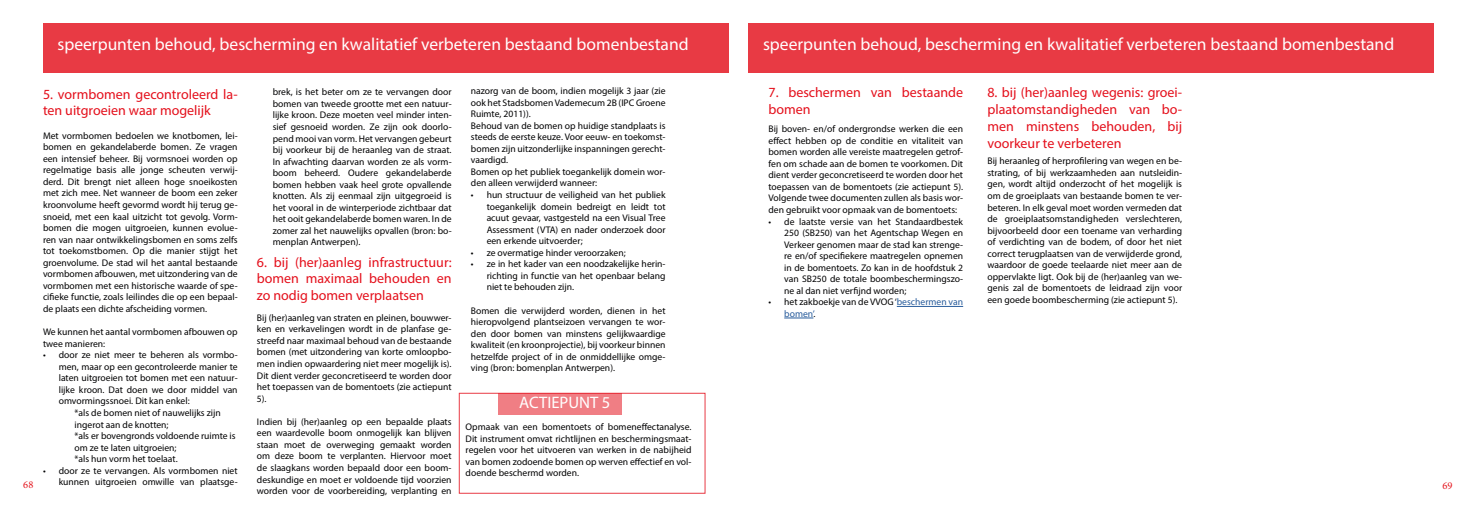
<style>
.page{position:relative;width:1474px;height:521px;background:#fff}
.page>*{position:absolute;margin:0;border:0;box-sizing:border-box;transform-origin:0 0}
.t1{font:17.5px "Myriad Pro";color:#fff}
.t2{font:16.62px "Myriad Pro";color:#fff}
.t3{font:14px/16.8px "Myriad Pro";color:#e40f1b}
.t4{font:10.5px "Minion Pro";color:#e4151d}
.t5{font:9.62px/11.5px "Myriad Pro";color:#020203;text-align:justify}
.s1{color:#275b9b}
</style>
<div class="page">
<div style="left:748px;top:24px;width:686px;height:49px;background:#e83a44"></div>
<hr style="left:896px;top:306px;width:67px;height:1px;background:#275b9b">
<svg style="left:784px;top:318px;width:29px;height:1px"></svg>
<div style="left:43px;top:24px;width:685px;height:49px;background:#e83a44"></div>
<div style="left:498px;top:393px;width:123px;height:21px;background:#f07e84"></div>
<h1 class="t1" style="left:57px;top:33px;width:632px">speerpunten behoud, bescherming en kwalitatief verbeteren bestaand bomenbestand</h1>
<h3 class="t3" style="left:43px;top:85px;width:196px">5. vormbomen gecontroleerd la&shy;ten uitgroeien waar mogelijk</h3>
<h1 class="t1" style="left:763px;top:33px;width:632px">speerpunten behoud, bescherming en kwalitatief verbeteren bestaand bomenbestand</h1>
<h3 class="t3" style="left:768px;top:84px;width:196px">7. beschermen van bestaande bomen</h3>
<h3 class="t3" style="left:987px;top:84px;width:196px;text-align:justify">8. bij (her)aanleg wegenis: groei&shy;plaatomstandigheden van bo&shy;men minstens behouden, bij voorkeur te verbeteren</h3>
<p class="t5" style="left:471px;top:85px;width:196px;text-align:left">nazorg van de boom, indien mogelijk 3 jaar (zie ook het Stadsbomen Vademecum 2B (IPC Groene Ruimte, 2011)).<br>Behoud van de bomen op huidige standplaats is steeds de eerste keuze. Voor eeuw- en toekomst&shy;bomen zijn uitzonderlijke inspanningen gerecht&shy;vaardigd.<br>Bomen op het publiek toegankelijk domein wor&shy;den alleen verwijderd wanneer:</p>
<p class="t5" style="left:486px;top:189px;width:180px;text-indent:-16px">• hun structuur de veiligheid van het publiek toegankelijk domein bedreigt en leidt tot acuut gevaar, vastgesteld na een Visual Tree Assessment (VTA) en nader onderzoek door een erkende uitvoerder;</p>
<p class="t5" style="left:471px;top:247px;width:156px">• ze overmatige hinder veroorzaken;</p>
<p class="t5" style="left:486px;top:258px;width:180px;text-indent:-16px">• ze in het kader van een noodzakelijke herin&shy;richting in functie van het openbaar belang niet te behouden zijn.</p>
<p class="t5" style="left:471px;top:304px;width:196px">Bomen die verwijderd worden, dienen in het hieropvolgend plantseizoen vervangen te wor&shy;den door bomen van minstens gelijkwaardige kwaliteit (en kroonprojectie), bij voorkeur binnen hetzelfde project of in de onmiddellijke omge&shy;ving (bron: bomenplan Antwerpen).</p>
<h2 class="t2" style="left:519px;top:392px;width:93px">ACTIEPUNT 5</h2>
<p class="t5" style="left:465px;top:421px;width:227px">Opmaak van een bomentoets of bomeneffectanalyse.<br>Dit instrument omvat richtlijnen en beschermingsmaat&shy;regelen voor het uitvoeren van werken in de nabijheid van bomen zodoende bomen op werven effectief en vol&shy;doende beschermd worden.</p>
<p class="t5" style="left:273px;top:86px;width:180px">brek, is het beter om ze te vervangen door bomen van tweede grootte met een natuur&shy;lijke kroon. Deze moeten veel minder inten&shy;sief gesnoeid worden. Ze zijn ook doorlo&shy;pend mooi van vorm. Het vervangen gebeurt bij voorkeur bij de heraanleg van de straat.<br>In afwachting daarvan worden ze als vorm&shy;boom beheerd. Oudere gekandelaberde bomen hebben vaak heel grote opvallende knotten. Als zij eenmaal zijn uitgegroeid is het vooral in de winterperiode zichtbaar dat het ooit gekandelaberde bomen waren. In de zomer zal het nauwelijks opvallen (bron: bo&shy;menplan Antwerpen).</p>
<p class="t5" style="left:768px;top:123px;width:196px">Bij boven- en/of ondergrondse werken die een effect hebben op de conditie en vitaliteit van bomen worden alle vereiste maatregelen getrof&shy;fen om schade aan de bomen te voorkomen. Dit dient verder geconcretiseerd te worden door het toepassen van de bomentoets (zie actiepunt 5).<br>Volgende twee documenten zullen als basis wor&shy;den gebruikt voor opmaak van de bomentoets:</p>
<p class="t5" style="left:784px;top:215px;width:180px;text-indent:-16px">• de laatste versie van het Standaardbestek 250 (SB250) van het Agentschap Wegen en Verkeer genomen maar de stad kan strenge&shy;re en/of specifiekere maatregelen opnemen in de bomentoets. Zo kan in de hoofdstuk 2 van SB250 de totale boombeschermingszo&shy;ne al dan niet verfijnd worden;</p>
<p class="t5" style="left:784px;top:296px;width:180px;text-indent:-16px">• het zakboekje van de VVOG ‘<span class="s1">beschermen van bomen’</span>.</p>
<p class="t5" style="left:43px;top:130px;width:196px">Met vormbomen bedoelen we knotbomen, lei&shy;bomen en gekandelaberde bomen. Ze vragen een intensief beheer. Bij vormsnoei worden op regelmatige basis alle jonge scheuten verwij&shy;derd. Dit brengt niet alleen hoge snoeikosten met zich mee. Net wanneer de boom een zeker kroonvolume heeft gevormd wordt hij terug ge&shy;snoeid, met een kaal uitzicht tot gevolg. Vorm&shy;bomen die mogen uitgroeien, kunnen evolue&shy;ren van naar ontwikkelingsbomen en soms zelfs tot toekomstbomen. Op die manier stijgt het groenvolume. De stad wil het aantal bestaande vormbomen afbouwen, met uitzondering van de vormbomen met een historische waarde of spe&shy;cifieke functie, zoals leilindes die op een bepaal&shy;de plaats een dichte afscheiding vormen.</p>
<p class="t5" style="left:43px;top:326px;width:196px">We kunnen het aantal vormbomen afbouwen op twee manieren:</p>
<p class="t5" style="left:43px;top:349px;width:196px">• door ze niet meer te beheren als vormbo-</p>
<p class="t5" style="left:59px;top:361px;width:180px">men, maar op een gecontroleerde manier te</p>
<p class="t5" style="left:59px;top:372px;width:180px">laten uitgroeien tot bomen met een natuur-</p>
<p class="t5" style="left:59px;top:384px;width:180px">lijke kroon. Dat doen we door middel van</p>
<p class="t5" style="left:59px;top:395px;width:132px">omvormingssnoei. Dit kan enkel:</p>
<p class="t5" style="left:74px;top:407px;width:148px">*als de bomen niet of nauwelijks zijn</p>
<p class="t5" style="left:74px;top:418px;width:96px">ingerot aan de knotten;</p>
<p class="t5" style="left:74px;top:430px;width:162px">*als er bovengronds voldoende ruimte is</p>
<p class="t5" style="left:74px;top:441px;width:104px">om ze te laten uitgroeien;</p>
<p class="t5" style="left:74px;top:453px;width:105px">*als hun vorm het toelaat.</p>
<p class="t5" style="left:43px;top:464px;width:196px;text-align:right">• door ze te vervangen. Als vormbomen niet kunnen uitgroeien omwille van plaatsge-</p>
<p class="t5" style="left:987px;top:155px;width:196px">Bij heraanleg of herprofilering van wegen en be&shy;strating, of bij werkzaamheden aan nutsleidin&shy;gen, wordt altijd onderzocht of het mogelijk is om de groeiplaats van bestaande bomen te ver&shy;beteren. In elk geval moet worden vermeden dat de groeiplaatsomstandigheden verslechteren, bijvoorbeeld door een toename van verharding of verdichting van de bodem, of door het niet correct terugplaatsen van de verwijderde grond, waardoor de goede teelaarde niet meer aan de oppervlakte ligt. Ook bij de (her)aanleg van we&shy;genis zal de bomentoets de leidraad zijn voor een goede boombescherming (zie actiepunt 5).</p>
<h3 class="t3" style="left:257px;top:253px;width:196px;text-align:justify">6. bij (her)aanleg infrastructuur: bomen maximaal behouden en zo nodig bomen verplaatsen</h3>
<p class="t5" style="left:257px;top:312px;width:196px">Bij (her)aanleg van straten en pleinen, bouwwer&shy;ken en verkavelingen wordt in de planfase ge&shy;streefd naar maximaal behoud van de bestaande bomen (met uitzondering van korte omloopbo&shy;men indien opwaardering niet meer mogelijk is).<br>Dit dient verder geconcretiseerd te worden door het toepassen van de bomentoets (zie actiepunt 5).</p>
<p class="t5" style="left:257px;top:415px;width:196px">Indien bij (her)aanleg op een bepaalde plaats een waardevolle boom onmogelijk kan blijven staan moet de overweging gemaakt worden om deze boom te verplanten. Hiervoor moet de slaagkans worden bepaald door een boom&shy;deskundige en moet er voldoende tijd voorzien worden voor de voorbereiding, verplanting en</p>
<p class="t4" style="left:23px;top:478px;width:12px">68</p>
<p class="t4" style="left:1442px;top:479px;width:12px">69</p>
</div>
